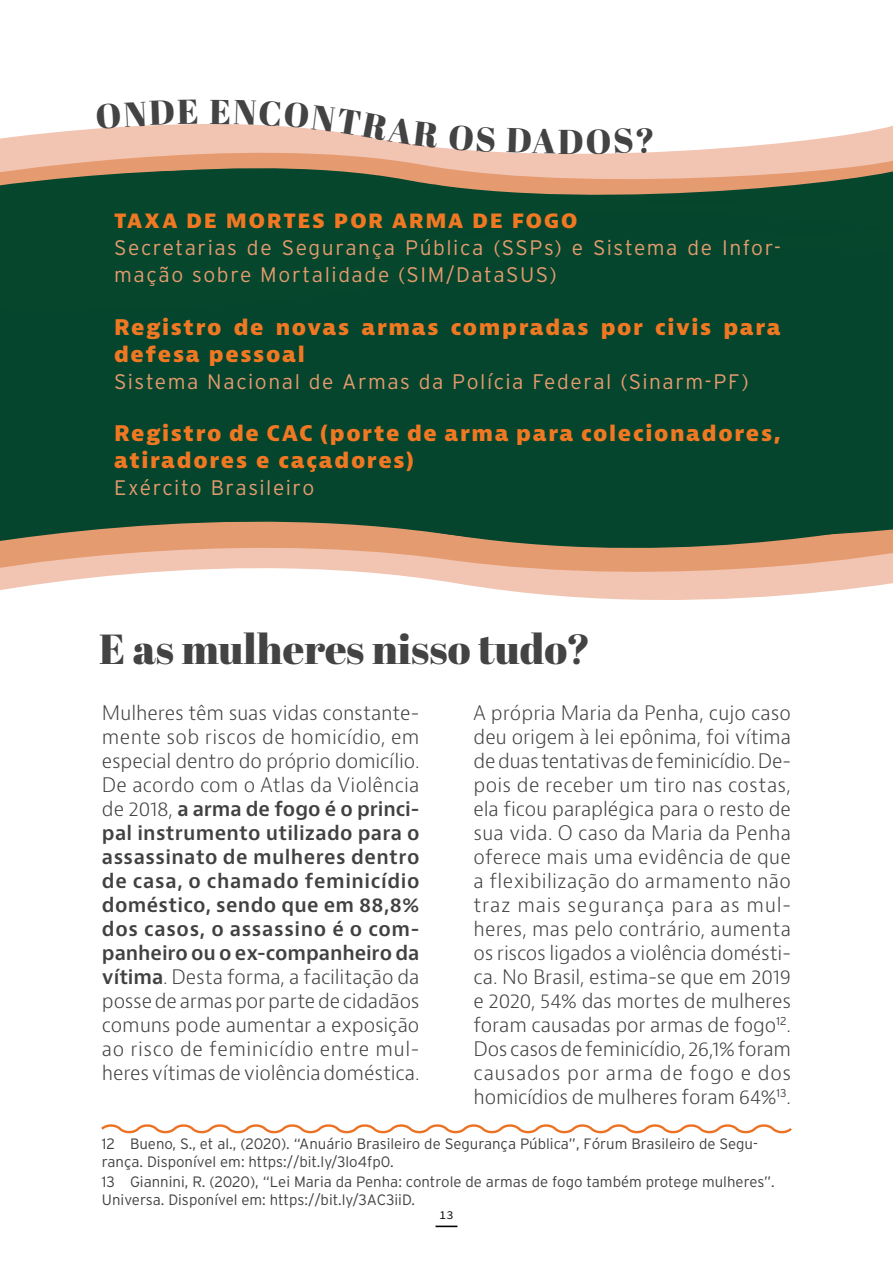
<style>
.page{position:relative;width:893px;height:1263px;background:#fff}
.page>*{position:absolute;margin:0;border:0;box-sizing:border-box;transform-origin:0 0}
.t1{font:42px "Abril Fatface";color:#434343}
.t2{font:34.5px "Abril Fatface";color:#434343}
.t3{font:300 21px/27px "Interstate";letter-spacing:.075em;color:#e59b6e}
.t4{font:800 21px/27px "Bernina Sans";letter-spacing:.075em;color:#f17822}
.t5{font:300 19.5px/24px "Bernino Sans";letter-spacing:-.005em;color:#414141;text-align:justify}
.t6{font:300 15px/18px "Interstate";color:#414141}
.t7{font:12px "Source Code Pro";color:#040503}
.s1{font-weight:600}
</style>
<div class="page">
<svg style="left:0;top:132px;width:893px;height:12px;fill:#f2c4b2"></svg>
<svg style="left:520px;top:592px;width:300px;height:8px;fill:#f2c4b2"></svg>
<svg style="left:0;top:576px;width:893px;height:16px;fill:#f2c4b2"></svg>
<svg style="left:0;top:145px;width:893px;height:44px;background:#bd9d82"></svg>
<svg style="left:0;top:189px;width:893px;height:387px;background:#76836d"></svg>
<div style="left:0;top:201px;width:893px;height:27px;background:#05462d"></div>
<svg style="left:0;top:228px;width:893px;height:340px;background:#1b4e35"></svg>
<svg style="left:101px;top:1124px;width:691px;height:10px"></svg>
<hr style="left:435px;top:1225px;width:22px;height:2px;background:#040503">
<svg style="left:96px;top:124px;width:102px;height:5px"></svg>
<svg style="left:210px;top:124px;width:229px;height:24px"></svg>
<svg style="left:449px;top:132px;width:46px;height:20px"></svg>
<svg style="left:507px;top:132px;width:49px;height:22px"></svg>
<svg style="left:587px;top:132px;width:66px;height:22px"></svg>
<div style="left:474px;top:192px;width:101px;height:34px;background:#05462d"></div>
<h2 class="t2" style="left:558px;top:117px;width:28px">D</h2>
<p class="t4" style="left:114px;top:207px;width:465px">TAXA DE MORTES POR ARMA DE FOGO</p>
<p class="t3" style="left:114px;top:234px;width:668px">Secretarias de Segurança Pública (SSPs) e Sistema de Infor&shy;mação sobre Mortalidade (SIM/DataSUS)</p>
<p class="t4" style="left:114px;top:314px;width:668px">Registro de novas armas compradas por civis para defesa pessoal</p>
<p class="t3" style="left:114px;top:368px;width:636px">Sistema Nacional de Armas da Polícia Federal (Sinarm-PF)</p>
<p class="t4" style="left:114px;top:420px;width:668px">Registro de CAC (porte de arma para colecionadores, atiradores e caçadores)</p>
<p class="t3" style="left:114px;top:474px;width:202px">Exército Brasileiro</p>
<h1 class="t1" style="left:99px;top:620px;width:493px">E as mulheres nisso tudo?</h1>
<p class="t5" style="left:102px;top:701px;width:319px">Mulheres têm suas vidas constante&shy;mente sob riscos de homicídio, em especial dentro do próprio domicílio.<br>De acordo com o Atlas da Violência de 2018, <span class="s1">a arma de fogo é o princi&shy;pal instrumento utilizado para o assassinato de mulheres dentro de casa, o chamado feminicídio doméstico, sendo que em 88,8% dos casos, o assassino é o com&shy;panheiro ou o ex-companheiro da vítima</span>. Desta forma, a facilitação da posse de armas por parte de cidadãos comuns pode aumentar a exposição ao risco de feminicídio entre mul&shy;heres vítimas de violência doméstica.</p>
<p class="t5" style="left:473px;top:701px;width:319px">A própria Maria da Penha, cujo caso deu origem à lei epônima, foi vítima de duas tentativas de feminicídio. De&shy;pois de receber um tiro nas costas, ela ficou paraplégica para o resto de sua vida. O caso da Maria da Penha oferece mais uma evidência de que a flexibilização do armamento não traz mais segurança para as mul&shy;heres, mas pelo contrário, aumenta os riscos ligados a violência domésti&shy;ca. No Brasil, estima-se que em 2019 e 2020, 54% das mortes de mulheres foram causadas por armas de fogo<sup>12</sup>.<br>Dos casos de feminicídio, 26,1% foram causados por arma de fogo e dos homicídios de mulheres foram 64%<sup>13</sup>.</p>
<p class="t6" style="left:102px;top:1135px;width:658px">12 Bueno, S., et al., (2020). “Anuário Brasileiro de Segurança Pública”, Fórum Brasileiro de Segu&shy;rança. Disponível em: https://bit.ly/3lo4fp0.</p>
<p class="t6" style="left:102px;top:1173px;width:674px">13 Giannini, R. (2020), “Lei Maria da Penha: controle de armas de fogo também protege mulheres”.<br>Universa. Disponível em: https://bit.ly/3AC3iiD.</p>
<p class="t7" style="left:439px;top:1206px;width:16px">13</p>
</div>
